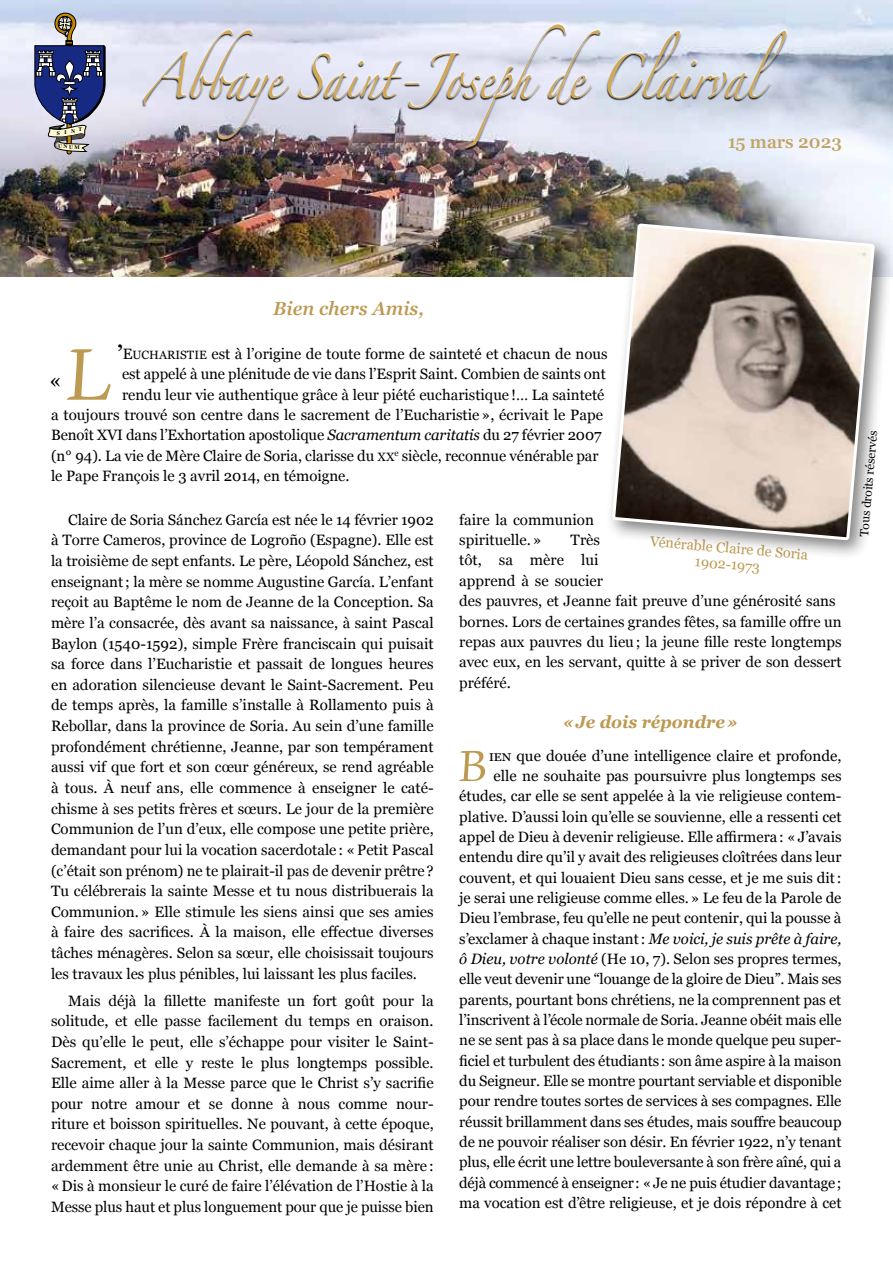
<style>
.page{position:relative;width:893px;height:1263px;background:#fff}
.page>*{position:absolute;margin:0;border:0;box-sizing:border-box;transform-origin:0 0}
._03_Premier_paragrap{font:84.9px "Zapf Chancery Std";color:#bd9a52}
._04_Lettrine_deux_li{font:50.55px "Zapf Chancery Std";color:#bd9a52}
._03_Premier_paragrap-2{font:22.05px "Georgia";color:#000}
._02_Chers_amis{font:italic 600 18.75px "Georgia Pro";color:#bd9a52}
.t1{font:600 18px "Georgia Pro";color:#bd9a52}
._03_Intertitre{font:italic 700 17.25px "Georgia Pro";color:#bd9a52}
._04_Normal_2_colonne{font:15px/20.7px "Georgia";color:#000;text-align:justify}
._04_Lettrine_deux_li-2{font:15px/20.4px "Georgia Pro";letter-spacing:-.005em;color:#000;text-align:right}
._03_Premier_paragrap-3{font:15px "Georgia";color:#000}
._01_Légende{font:14.25px/16.5px "Georgia Pro";color:#bd9a52;text-align:center}
.t2{font:12px "Georgia";color:#000}
.t3{font:700 5.55px "Times";color:#000}
.s1{font-family:"Georgia Bold SC800";font-size:19.5px}
.s2{font-family:"Georgia SC800"}
.s3{font-family:"Georgia SC800";font-size:12px}
.s4{font-style:italic}
</style>
<div class="page">
<img style="left:0;top:0;width:893px;height:276px">
<div style="left:142px;top:27px;width:646px;height:123px;background:#000;opacity:.75"></div>
<svg style="left:144px;top:24px;width:642px;height:124px;background:#d2d2da"></svg>
<div style="left:605px;top:217px;width:288px;height:343px;background:#000;opacity:.5"></div>
<svg style="left:611px;top:222px;width:265px;height:338px;background:#aea49d"></svg>
<svg style="left:34px;top:9px;width:71px;height:146px;background:#7f85a2"></svg>
<p class="t3" style="left:57px;top:126px;width:27px">SINT</p>
<p class="t3" style="left:58px;top:140px;width:6px">U</p>
<p class="t3" style="left:69px;top:142px;width:12px">U M</p>
<p class="t1" style="left:727px;top:132px;width:116px">15 mars 2023</p>
<p class="_02_Chers_amis" style="left:273px;top:298px;width:152px">Bien chers Amis,</p>
<p class="_03_Premier_paragrap" style="left:65px;top:330px;width:49px">L</p>
<p class="_03_Premier_paragrap-3" style="left:117px;top:343px;width:492px"><span class="s1">’</span><span class="s2">E</span><span class="s3">UCHARISTIE</span> est à l’origine de toute forme de sainteté et chacun de nous</p>
<p class="_03_Premier_paragrap-3" style="left:122px;top:363px;width:485px">est appelé à une plénitude de vie dans l’Esprit Saint. Combien de saints ont</p>
<p class="_03_Premier_paragrap-3" style="left:122px;top:384px;width:484px">rendu leur vie authentique grâce à leur piété eucharistique !… La sainteté</p>
<p class="_03_Premier_paragrap-3" style="left:51px;top:404px;width:553px">a toujours trouvé son centre dans le sacrement de l’Eucharistie», écrivait le Pape</p>
<p class="_03_Premier_paragrap-3" style="left:51px;top:424px;width:552px">Benoît XVI dans l’Exhortation apostolique <span class="s4">Sacramentum caritatis</span> du 27 février 2007</p>
<p class="_03_Premier_paragrap-3" style="left:51px;top:445px;width:549px">(n° 94). La vie de Mère Claire de Soria, clarisse du <span class="s3">XX</span><sup>e</sup> siècle, reconnue vénérable par</p>
<p class="_03_Premier_paragrap-3" style="left:51px;top:465px;width:300px">le Pape François le 3 avril 2014, en témoigne.</p>
<p class="_04_Normal_2_colonne" style="left:51px;top:509px;width:384px;text-indent:17px">Claire de Soria Sánchez García est née le 14 février 1902 à Torre Cameros, province de Logroño (Espagne). Elle est la troisième de sept enfants. Le père, Léopold Sánchez, est enseignant; la mère se nomme Augustine García. L’enfant reçoit au Baptême le nom de Jeanne de la Conception. Sa mère l’a consacrée, dès avant sa naissance, à saint Pascal Baylon (1540-1592), simple Frère franciscain qui puisait sa force dans l’Eucharistie et passait de longues heures en adoration silencieuse devant le Saint-Sacrement. Peu de temps après, la famille s’installe à Rollamento puis à Rebollar, dans la province de Soria. Au sein d’une famille profondément chrétienne, Jeanne, par son tempérament aussi vif que fort et son cœur généreux, se rend agréable à tous. À neuf ans, elle commence à enseigner le caté&shy;chisme à ses petits frères et sœurs. Le jour de la première Communion de l’un d’eux, elle compose une petite prière, demandant pour lui la vocation sacerdotale : «Petit Pascal (c’était son prénom) ne te plairait-il pas de devenir prêtre?<br>Tu célébrerais la sainte Messe et tu nous distribuerais la Communion.» Elle stimule les siens ainsi que ses amies à faire des sacrifices. À la maison, elle effectue diverses tâches ménagères. Selon sa sœur, elle choisissait toujours les travaux les plus pénibles, lui laissant les plus faciles.</p>
<p class="_04_Normal_2_colonne" style="left:51px;top:989px;width:384px;text-indent:17px">Mais déjà la fillette manifeste un fort goût pour la solitude, et elle passe facilement du temps en oraison.<br>Dès qu’elle le peut, elle s’échappe pour visiter le Saint-Sacrement, et elle y reste le plus longtemps possible.<br>Elle aime aller à la Messe parce que le Christ s’y sacrifie pour notre amour et se donne à nous comme nour&shy;riture et boisson spirituelles. Ne pouvant, à cette époque, recevoir chaque jour la sainte Communion, mais désirant ardemment être unie au Christ, elle demande à sa mère : «Dis à monsieur le curé de faire l’élévation de l’Hostie à la Messe plus haut et plus longuement pour que je puisse bien</p>
<p class="_03_Premier_paragrap-2" style="left:49px;top:364px;width:14px">«</p>
<p class="_04_Normal_2_colonne" style="left:459px;top:509px;width:136px">faire la communion spirituelle.»</p>
<p class="_04_Normal_2_colonne" style="left:459px;top:529px;width:384px;text-align:left;text-indent:111px">Très<br>tôt, sa mère lui<br>apprend à se soucier<br>des pauvres, et Jeanne fait preuve d’une générosité sans bornes. Lors de certaines grandes fêtes, sa famille offre un repas aux pauvres du lieu; la jeune fille reste longtemps avec eux, en les servant, quitte à se priver de son dessert préféré.</p>
<p class="_03_Intertitre" style="left:563px;top:712px;width:176px">«Je dois répondre»</p>
<p class="_04_Lettrine_deux_li" style="left:459px;top:740px;width:30px">B</p>
<p class="_01_Légende" style="left:651px;top:533px;width:160px;rotate:5deg">Vénérable Claire de Soria<br>1902-1973</p>
<p class="_04_Lettrine_deux_li-2" style="left:459px;top:746px;width:384px">ien que douée d’une intelligence claire et profonde,<br>elle ne souhaite pas poursuivre plus longtemps ses études, car elle se sent appelée à la vie religieuse contem&shy;plative. D’aussi loin qu’elle se souvienne, elle a ressenti cet appel de Dieu à devenir religieuse. Elle affirmera: «J’avais entendu dire qu’il y avait des religieuses cloîtrées dans leur couvent, et qui louaient Dieu sans cesse, et je me suis dit: je serai une religieuse comme elles.» Le feu de la Parole de Dieu l’embrase, feu qu’elle ne peut contenir, qui la pousse à s’exclamer à chaque instant: <span class="s4">Me voici, je suis prête à faire, ô Dieu, votre volonté</span> (He 10, 7). Selon ses propres termes, elle veut devenir une “louange de la gloire de Dieu”. Mais ses parents, pourtant bons chrétiens, ne la comprennent pas et l’inscrivent à l’école normale de Soria. Jeanne obéit mais elle ne se sent pas à sa place dans le monde quelque peu super&shy;ficiel et turbulent des étudiants : son âme aspire à la maison du Seigneur. Elle se montre pourtant serviable et disponible pour rendre toutes sortes de services à ses compagnes. Elle réussit brillamment dans ses études, mais souffre beaucoup de ne pouvoir réaliser son désir. En février 1922, n’y tenant plus, elle écrit une lettre bouleversante à son frère aîné, qui a déjà commencé à enseigner: «Je ne puis étudier davantage; ma vocation est d’être religieuse, et je dois répondre à cet</p>
<p class="t2" style="left:855px;top:536px;width:108px;rotate:-85deg">Tous droits réservés</p>
</div>
